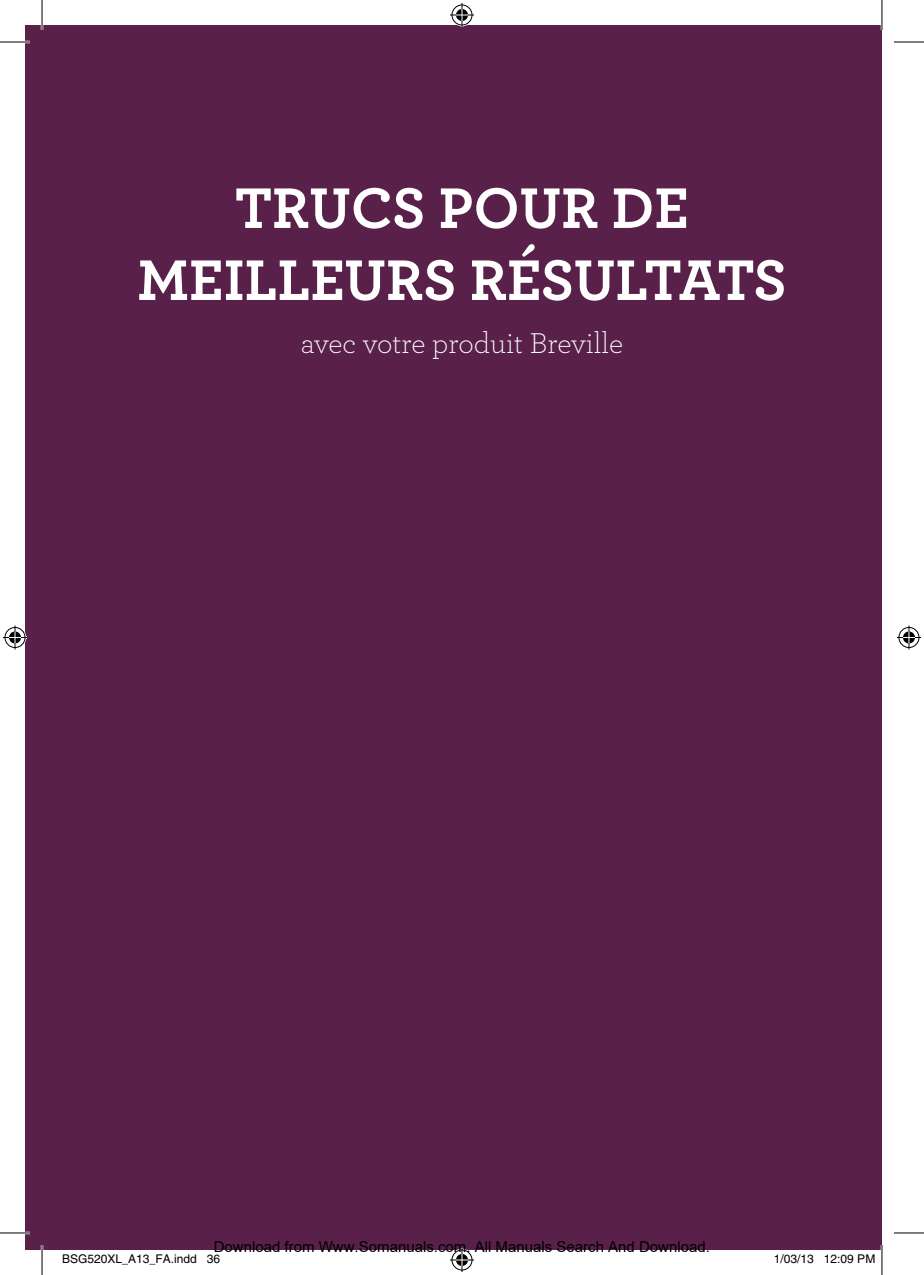
<style>
.page{position:relative;width:924px;height:1275px;background:#fff}
.page>*{position:absolute;margin:0;border:0;box-sizing:border-box;transform-origin:0 0}
.t1{font:60px/72px "Archer Bold LF";color:#fff;text-align:center}
.t2{font:30px "Archer Light LF";color:#fff}
.t3{font:15px "Arial";color:#000}
.t4{font:12px "Helvetica";color:#000}
</style>
<div class="page">
<div style="left:25px;top:25px;width:856px;height:1225px;background:#592049"></div>
<hr style="left:0;top:41px;width:30px;height:2px;background:#fff">
<hr style="left:0;top:1231px;width:30px;height:3px;background:#fff">
<hr style="left:41px;top:0;width:2px;height:30px;background:#fff">
<hr style="left:41px;top:1245px;width:2px;height:30px;background:#fff">
<hr style="left:880px;top:0;width:2px;height:30px;background:#fff">
<hr style="left:880px;top:1245px;width:2px;height:30px;background:#fff">
<hr style="left:0;top:42px;width:30px;height:1px;background:#000">
<hr style="left:893px;top:42px;width:30px;height:1px;background:#000">
<hr style="left:0;top:1232px;width:30px;height:1px;background:#000">
<hr style="left:893px;top:1232px;width:30px;height:1px;background:#000">
<hr style="left:42px;top:0;width:1px;height:30px;background:#000">
<hr style="left:42px;top:1245px;width:1px;height:30px;background:#000">
<hr style="left:881px;top:0;width:1px;height:30px;background:#000">
<hr style="left:881px;top:1245px;width:1px;height:30px;background:#000">
<svg style="left:450px;top:3px;width:24px;height:24px"></svg>
<svg style="left:450px;top:1248px;width:24px;height:24px"></svg>
<svg style="left:3px;top:625px;width:24px;height:24px"></svg>
<svg style="left:897px;top:625px;width:23px;height:24px"></svg>
<h1 class="t1" style="left:137px;top:170px;width:650px">TRUCS POUR DE<br>MEILLEURS RÉSULTATS</h1>
<h2 class="t2" style="left:300px;top:324px;width:324px">avec votre produit Breville</h2>
<p class="t3" style="left:214px;top:1238px;width:497px">Download from Www.Somanuals.com. All Manuals Search And Download.</p>
<p class="t4" style="left:62px;top:1251px;width:160px">BSG520XL_A13_FA.indd 36</p>
<p class="t4" style="left:773px;top:1251px;width:103px">1/03/13 12:09 PM</p>
</div>
